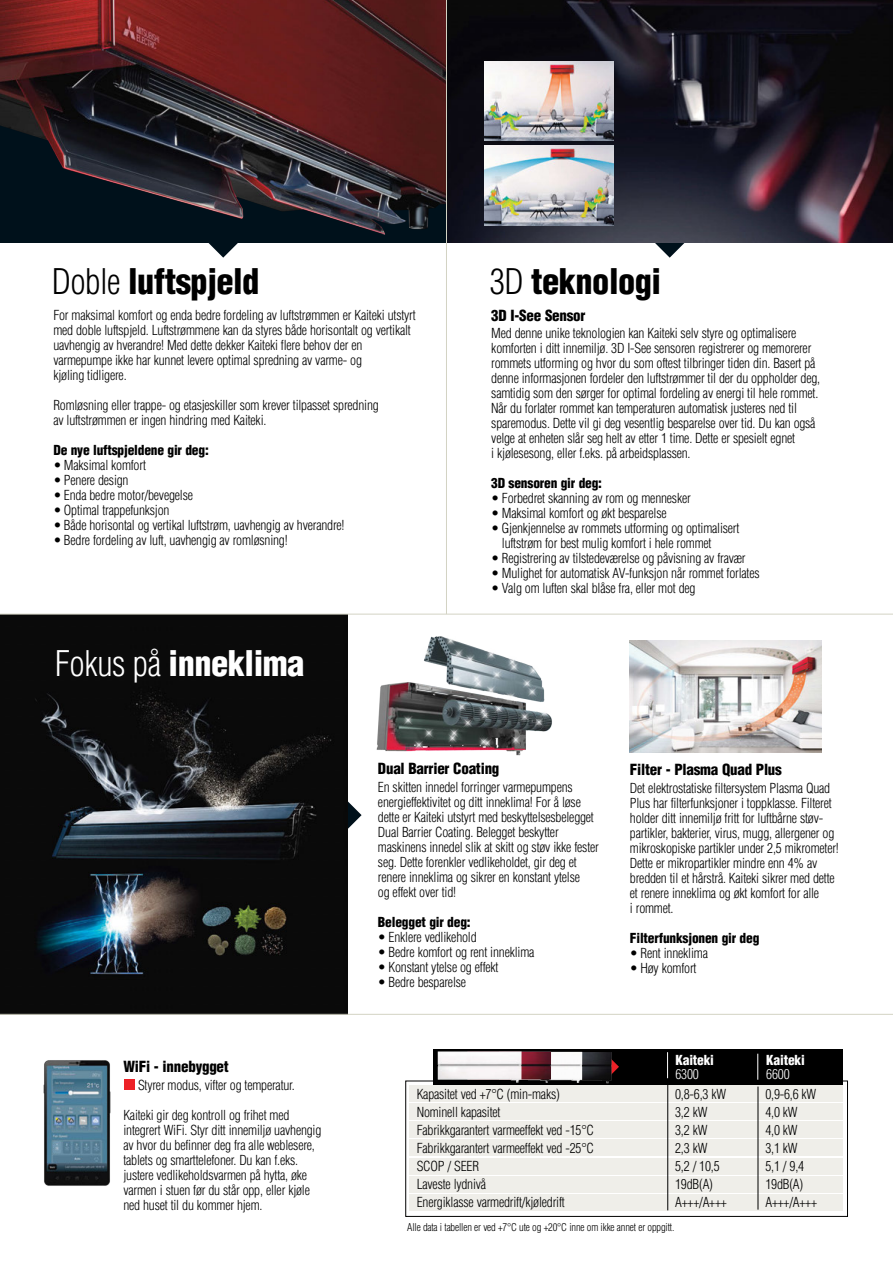
<style>
.page{position:relative;width:893px;height:1263px;background:#fff}
.page>*{position:absolute;margin:0;border:0;box-sizing:border-box;transform-origin:0 0}
.t1{font:900 condensed 34.5px "Helvetica";letter-spacing:-.015em;color:#000}
.t2{font:900 condensed 34.5px "Helvetica";letter-spacing:-.015em;color:#fff}
.t3{font:900 condensed 15px "Helvetica";letter-spacing:-.015em;color:#000}
.t4{font:300 condensed 13.5px/15px "Helvetica";letter-spacing:-.015em;color:#000}
.t5{font:900 condensed 13.5px "Helvetica";letter-spacing:-.015em;color:#000}
.t6{font:900 condensed 13.5px "Helvetica";letter-spacing:-.015em;color:#fff}
.t7{font:300 condensed 13.5px "Helvetica";letter-spacing:-.015em;color:#fff}
.t8{font:300 condensed 10.5px "Helvetica";letter-spacing:-.015em;color:#000}
.s1{font-weight:300}
</style>
<div class="page">
<svg style="left:204px;top:242px;width:38px;height:16px"></svg>
<svg style="left:651px;top:242px;width:38px;height:16px"></svg>
<svg style="left:347px;top:796px;width:15px;height:38px"></svg>
<img style="left:447px;top:0;width:446px;height:242px">
<svg style="left:0;top:0;width:446px;height:242px;background:#3d1f23"></svg>
<img style="left:484px;top:146px;width:129px;height:79px">
<img style="left:484px;top:61px;width:129px;height:79px">
<img style="left:0;top:615px;width:347px;height:399px">
<img style="left:630px;top:641px;width:191px;height:112px">
<img style="left:376px;top:636px;width:176px;height:120px">
<hr style="left:0;top:1014px;width:893px;height:1px;background:#d3d3c4">
<hr style="left:0;top:614px;width:893px;height:1px;background:#d3d3c4">
<hr style="left:446px;top:0;width:1px;height:614px;background:#d3d3c4">
<div style="left:405px;top:1081px;width:443px;height:135px;border:1px solid #000"></div>
<div style="left:410px;top:1085px;width:433px;height:17px;background:#efeee9"></div>
<div style="left:410px;top:1103px;width:433px;height:17px;background:#efeee9"></div>
<div style="left:410px;top:1121px;width:433px;height:17px;background:#efeee9"></div>
<div style="left:410px;top:1139px;width:433px;height:17px;background:#efeee9"></div>
<div style="left:410px;top:1157px;width:433px;height:17px;background:#efeee9"></div>
<div style="left:410px;top:1175px;width:433px;height:17px;background:#efeee9"></div>
<div style="left:410px;top:1193px;width:433px;height:17px;background:#efeee9"></div>
<hr style="left:758px;top:1086px;width:1px;height:123px;background:#000">
<div style="left:433px;top:1049px;width:410px;height:35px;background:#000"></div>
<svg style="left:612px;top:1060px;width:7px;height:14px"></svg>
<svg style="left:757px;top:1054px;width:1px;height:26px"></svg>
<hr style="left:667px;top:1084px;width:1px;height:126px;background:#000">
<svg style="left:667px;top:1052px;width:1px;height:26px"></svg>
<img style="left:582px;top:1052px;width:30px;height:31px">
<img style="left:551px;top:1052px;width:31px;height:31px">
<img style="left:522px;top:1051px;width:29px;height:32px">
<img style="left:438px;top:1051px;width:84px;height:32px">
<img style="left:43px;top:1060px;width:68px;height:126px">
<div style="left:124px;top:1079px;width:10px;height:10px;background:#ed2127"></div>
<p class="t1" style="left:52px;top:268px;width:209px"><span class="s1">Doble</span> luftspjeld</p>
<p class="t1" style="left:490px;top:268px;width:173px"><span class="s1">3D</span> teknologi</p>
<p class="t3" style="left:491px;top:310px;width:96px">3D I-See Sensor</p>
<p class="t4" style="left:491px;top:327px;width:330px">Med denne unike teknologien kan Kaiteki selv styre og optimalisere komforten i ditt innemiljø. 3D I-See sensoren registrerer og memorerer rommets utforming og hvor du som oftest tilbringer tiden din. Basert på denne informasjonen fordeler den luftstrømmer til der du oppholder deg, samtidig som den sørger for optimal fordeling av energi til hele rommet.<br>Når du forlater rommet kan temperaturen automatisk justeres ned til sparemodus. Dette vil gi deg vesentlig besparelse over tid. Du kan også velge at enheten slår seg helt av etter 1 time. Dette er spesielt egnet<br>i kjølesesong, eller f.eks. på arbeidsplassen.</p>
<p class="t5" style="left:491px;top:478px;width:112px">3D sensoren gir deg:</p>
<p class="t4" style="left:491px;top:492px;width:201px">• Forbedret skanning av rom og mennesker</p>
<p class="t4" style="left:491px;top:507px;width:177px">• Maksimal komfort og økt besparelse</p>
<p class="t4" style="left:502px;top:522px;width:239px;text-indent:-11px">• Gjenkjennelse av rommets utforming og optimalisert luftstrøm for best mulig komfort i hele rommet</p>
<p class="t4" style="left:491px;top:552px;width:256px">• Registrering av tilstedeværelse og påvisning av fravær</p>
<p class="t4" style="left:491px;top:567px;width:270px">• Mulighet for automatisk AV-funksjon når rommet forlates</p>
<p class="t4" style="left:491px;top:582px;width:206px">• Valg om luften skal blåse fra, eller mot deg</p>
<p class="t4" style="left:53px;top:308px;width:364px">For maksimal komfort og enda bedre fordeling av luftstrømmen er Kaiteki utstyrt med doble luftspjeld. Luftstrømmene kan da styres både horisontalt og vertikalt uavhengig av hverandre! Med dette dekker Kaiteki flere behov der en varmepumpe ikke har kunnet levere optimal spredning av varme- og<br>kjøling tidligere.</p>
<p class="t4" style="left:53px;top:398px;width:327px">Romløsning eller trappe- og etasjeskiller som krever tilpasset spredning av luftstrømmen er ingen hindring med Kaiteki.</p>
<p class="t5" style="left:53px;top:445px;width:157px">De nye luftspjeldene gir deg:</p>
<p class="t4" style="left:53px;top:458px;width:94px">• Maksimal komfort</p>
<p class="t4" style="left:53px;top:473px;width:77px">• Penere design</p>
<p class="t4" style="left:53px;top:488px;width:141px">• Enda bedre motor/bevegelse</p>
<p class="t4" style="left:53px;top:503px;width:118px">• Optimal trappefunksjon</p>
<p class="t4" style="left:53px;top:518px;width:293px">• Både horisontal og vertikal luftstrøm, uavhengig av hverandre!</p>
<p class="t4" style="left:53px;top:533px;width:236px">• Bedre fordeling av luft, uavhengig av romløsning!</p>
<p class="t2" style="left:55px;top:650px;width:251px"><span class="s1">Fokus på</span> inneklima</p>
<p class="t3" style="left:123px;top:1061px;width:107px">WiFi - innebygget</p>
<p class="t4" style="left:138px;top:1078px;width:158px">Styrer modus, vifter og temperatur.</p>
<p class="t4" style="left:123px;top:1108px;width:199px">Kaiteki gir deg kontroll og frihet med integrert WiFi. Styr ditt innemiljø uavhengig av hvor du befinner deg fra alle weblesere, tablets og smarttelefoner. Du kan f.eks. justere vedlikeholdsvarmen på hytta, øke varmen i stuen før du står opp, eller kjøle ned huset til du kommer hjem.</p>
<p class="t3" style="left:378px;top:763px;width:123px">Dual Barrier Coating</p>
<p class="t4" style="left:378px;top:781px;width:222px">En skitten innedel forringer varmepumpens energieffektivitet og ditt inneklima! For å løse dette er Kaiteki utstyrt med beskyttelsesbelegget Dual Barrier Coating. Belegget beskytter maskinens innedel slik at skitt og støv ikke fester seg. Dette forenkler vedlikeholdet, gir deg et renere inneklima og sikrer en konstant ytelse<br>og effekt over tid!</p>
<p class="t5" style="left:378px;top:917px;width:94px">Belegget gir deg:</p>
<p class="t4" style="left:378px;top:931px;width:100px">• Enklere vedlikehold</p>
<p class="t4" style="left:378px;top:946px;width:158px">• Bedre komfort og rent inneklima</p>
<p class="t4" style="left:378px;top:961px;width:122px">• Konstant ytelse og effekt</p>
<p class="t4" style="left:378px;top:976px;width:90px">• Bedre besparelse</p>
<p class="t3" style="left:630px;top:764px;width:153px">Filter - Plasma Quad Plus</p>
<p class="t4" style="left:630px;top:781px;width:210px">Det elektrostatiske filtersystem Plasma Quad Plus har filterfunksjoner i toppklasse. Filteret holder ditt innemiljø fritt for luftbårne støv&shy;partikler, bakterier, virus, mugg, allergener og mikroskopiske partikler under 2,5 mikrometer!<br>Dette er mikropartikler mindre enn 4% av bredden til et hårstrå. Kaiteki sikrer med dette et renere inneklima og økt komfort for alle<br>i rommet.</p>
<p class="t5" style="left:630px;top:932px;width:131px">Filterfunksjonen gir deg</p>
<p class="t4" style="left:630px;top:946px;width:80px">• Rent inneklima</p>
<p class="t4" style="left:630px;top:961px;width:68px">• Høy komfort</p>
<p class="t6" style="left:675px;top:1055px;width:40px">Kaiteki</p>
<p class="t6" style="left:766px;top:1055px;width:40px">Kaiteki</p>
<p class="t7" style="left:675px;top:1068px;width:25px">6300</p>
<p class="t7" style="left:766px;top:1068px;width:25px">6600</p>
<p class="t4" style="left:417px;top:1087px;width:145px">Kapasitet ved +7°C (min-maks)</p>
<p class="t4" style="left:675px;top:1087px;width:52px">0,8-6,3 kW</p>
<p class="t4" style="left:765px;top:1087px;width:52px">0,9-6,6 kW</p>
<p class="t4" style="left:417px;top:1105px;width:85px">Nominell kapasitet</p>
<p class="t4" style="left:675px;top:1105px;width:34px">3,2 kW</p>
<p class="t4" style="left:765px;top:1105px;width:34px">4,0 kW</p>
<p class="t4" style="left:417px;top:1123px;width:179px">Fabrikkgarantert varmeeffekt ved -15°C</p>
<p class="t4" style="left:675px;top:1123px;width:34px">3,2 kW</p>
<p class="t4" style="left:765px;top:1123px;width:34px">4,0 kW</p>
<p class="t4" style="left:417px;top:1141px;width:179px">Fabrikkgarantert varmeeffekt ved -25°C</p>
<p class="t4" style="left:675px;top:1141px;width:34px">2,3 kW</p>
<p class="t4" style="left:765px;top:1141px;width:34px">3,1 kW</p>
<p class="t4" style="left:417px;top:1159px;width:64px">SCOP / SEER</p>
<p class="t4" style="left:675px;top:1159px;width:46px">5,2 / 10,5</p>
<p class="t4" style="left:765px;top:1159px;width:40px">5,1 / 9,4</p>
<p class="t4" style="left:417px;top:1177px;width:71px">Laveste lydnivå</p>
<p class="t4" style="left:675px;top:1177px;width:39px">19dB(A)</p>
<p class="t4" style="left:765px;top:1177px;width:39px">19dB(A)</p>
<p class="t4" style="left:417px;top:1195px;width:150px">Energiklasse varmedrift/kjøledrift</p>
<p class="t4" style="left:675px;top:1195px;width:53px">A+++/A+++</p>
<p class="t4" style="left:765px;top:1195px;width:53px">A+++/A+++</p>
<p class="t8" style="left:407px;top:1223px;width:269px">Alle data i tabellen er ved +7°C ute og +20°C inne om ikke annet er oppgitt.</p>
</div>
